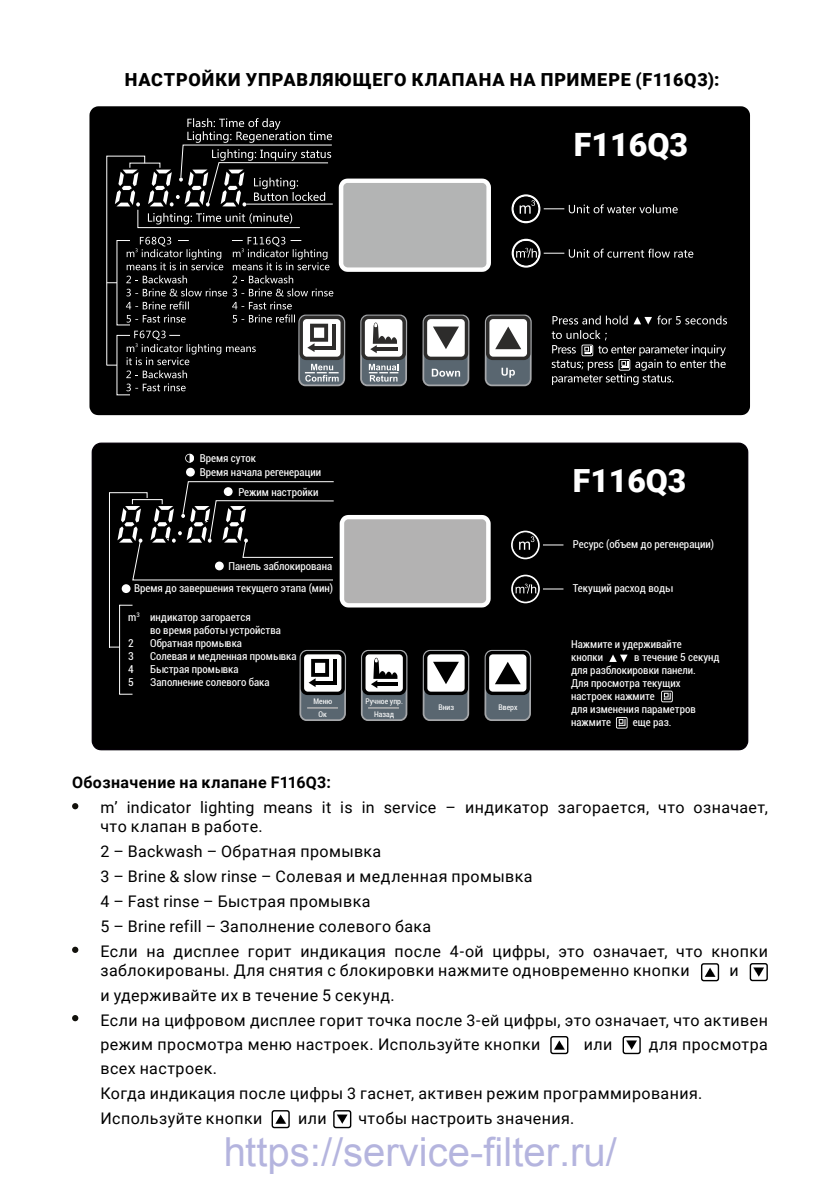
<style>
.page{position:relative;width:840px;height:1191px;background:#fff}
.page>*{position:absolute;margin:0;border:0;box-sizing:border-box;transform-origin:0 0}
.t1{font:40px "Arial";color:rgb(64 64 171/.39)}
.t2{font:900 32.2px "Roboto";color:#fff}
.t3{font:900 31.8px "Roboto";color:#fff}
.t4{font:900 18px "Roboto";letter-spacing:.05em;color:#000}
.t5{font:16px/24.8px "Roboto";letter-spacing:.025em;color:#000}
.t6{font:700 16px "Roboto";letter-spacing:.025em;color:#000}
.t7{font:condensed 10.8px/13px "Roboto";color:#fff}
.t8{font:condensed 7.8px/12.4px "Roboto";color:#fff;text-align:center}
</style>
<div class="page">
<div style="left:89px;top:106px;width:660px;height:309px;background:#000"></div>
<svg style="left:511px;top:194px;width:29px;height:29px"></svg>
<div style="left:513px;top:197px;width:25px;height:24px;background:#000;border-radius:50%"></div>
<svg style="left:511px;top:239px;width:29px;height:29px"></svg>
<svg style="left:513px;top:241px;width:25px;height:24px"></svg>
<svg style="left:552px;top:315px;width:75px;height:9px"></svg>
<svg style="left:551px;top:330px;width:174px;height:55px;background:#232323"></svg>
<svg style="left:633px;top:315px;width:93px;height:9px"></svg>
<svg style="left:543px;top:204px;width:134px;height:9px"></svg>
<svg style="left:543px;top:249px;width:150px;height:9px"></svg>
<svg style="left:106px;top:118px;width:430px;height:273px;background:#353535"></svg>
<div style="left:91px;top:442px;width:657px;height:309px;background:#000"></div>
<div style="left:300px;top:651px;width:45px;height:69px;background:#596670;border-radius:6px"></div>
<div style="left:299px;top:650px;width:47px;height:71px;border:2px solid #a5a7aa;border-radius:6px"></div>
<svg style="left:300px;top:651px;width:44px;height:44px"></svg>
<div style="left:304px;top:654px;width:37px;height:37px;background:#fff;border-radius:4px"></div>
<svg style="left:308px;top:659px;width:21px;height:28px"></svg>
<hr style="left:333px;top:659px;width:4px;height:24px;background:#000">
<svg style="left:314px;top:680px;width:23px;height:4px"></svg>
<div style="left:361px;top:651px;width:45px;height:69px;background:#596670;border-radius:6px"></div>
<div style="left:360px;top:650px;width:47px;height:71px;border:2px solid #a5a7aa;border-radius:6px"></div>
<svg style="left:362px;top:651px;width:44px;height:44px"></svg>
<div style="left:365px;top:654px;width:37px;height:37px;background:#fff;border-radius:4px"></div>
<svg style="left:371px;top:658px;width:26px;height:30px"></svg>
<div style="left:423px;top:651px;width:45px;height:69px;background:#596670;border-radius:6px"></div>
<div style="left:422px;top:650px;width:47px;height:71px;border:2px solid #a5a7aa;border-radius:6px"></div>
<svg style="left:423px;top:651px;width:45px;height:44px"></svg>
<div style="left:427px;top:654px;width:37px;height:37px;background:#fff;border-radius:4px"></div>
<svg style="left:433px;top:662px;width:25px;height:22px"></svg>
<div style="left:485px;top:651px;width:45px;height:69px;background:#596670;border-radius:6px"></div>
<div style="left:484px;top:650px;width:47px;height:71px;border:2px solid #a5a7aa;border-radius:6px"></div>
<svg style="left:485px;top:651px;width:44px;height:44px"></svg>
<div style="left:489px;top:654px;width:37px;height:37px;background:#fff;border-radius:4px"></div>
<svg style="left:495px;top:662px;width:25px;height:22px"></svg>
<svg style="left:510px;top:530px;width:29px;height:29px"></svg>
<div style="left:513px;top:533px;width:24px;height:24px;background:#000;border-radius:50%"></div>
<div style="left:512px;top:532px;width:25px;height:25px;border:1px solid #000;border-radius:50%"></div>
<svg style="left:519px;top:536px;width:15px;height:14px"></svg>
<svg style="left:511px;top:574px;width:28px;height:29px"></svg>
<div style="left:513px;top:577px;width:24px;height:24px;background:#000;border-radius:50%"></div>
<div style="left:512px;top:576px;width:26px;height:25px;border:1px solid #000;border-radius:50%"></div>
<svg style="left:515px;top:583px;width:21px;height:10px"></svg>
<svg style="left:542px;top:544px;width:21px;height:1px"></svg>
<svg style="left:542px;top:588px;width:21px;height:1px"></svg>
<div style="left:119px;top:605px;width:14px;height:89px;border:1px solid #fff"></div>
<svg style="left:108px;top:481px;width:382px;height:168px;background:#313131"></svg>
<svg style="left:609px;top:654px;width:18px;height:8px"></svg>
<svg style="left:660px;top:690px;width:12px;height:12px"></svg>
<svg style="left:615px;top:717px;width:12px;height:11px"></svg>
<div style="left:122px;top:584px;width:8px;height:9px;background:#fff;border-radius:50%"></div>
<div style="left:186px;top:468px;width:9px;height:8px;background:#fff;border-radius:50%"></div>
<div style="left:224px;top:487px;width:8px;height:9px;background:#fff;border-radius:50%"></div>
<svg style="left:185px;top:454px;width:9px;height:8px"></svg>
<div style="left:215px;top:561px;width:9px;height:9px;background:#fff;border-radius:50%"></div>
<hr style="left:307px;top:707px;width:31px;height:2px;background:#a5a7aa">
<hr style="left:368px;top:707px;width:31px;height:2px;background:#a5a7aa">
<svg style="left:72px;top:803px;width:6px;height:6px"></svg>
<div style="left:72px;top:946px;width:6px;height:7px;background:#12110c;border-radius:50%"></div>
<div style="left:700px;top:963px;width:18px;height:18px;background:#000;border-radius:3px"></div>
<div style="left:702px;top:964px;width:15px;height:16px;background:#fff;border-radius:2px"></div>
<svg style="left:704px;top:967px;width:11px;height:10px"></svg>
<svg style="left:749px;top:963px;width:18px;height:18px"></svg>
<svg style="left:750px;top:964px;width:16px;height:15px"></svg>
<svg style="left:753px;top:967px;width:10px;height:9px"></svg>
<svg style="left:72px;top:1015px;width:6px;height:6px"></svg>
<svg style="left:550px;top:1036px;width:18px;height:18px"></svg>
<svg style="left:551px;top:1037px;width:15px;height:15px"></svg>
<svg style="left:553px;top:1040px;width:11px;height:9px"></svg>
<svg style="left:622px;top:1036px;width:18px;height:18px"></svg>
<div style="left:623px;top:1037px;width:16px;height:15px;background:#fff;border-radius:2px"></div>
<svg style="left:626px;top:1040px;width:10px;height:9px"></svg>
<svg style="left:271px;top:1110px;width:18px;height:18px"></svg>
<svg style="left:273px;top:1111px;width:15px;height:15px"></svg>
<svg style="left:275px;top:1114px;width:11px;height:9px"></svg>
<svg style="left:333px;top:1110px;width:18px;height:18px"></svg>
<div style="left:334px;top:1111px;width:16px;height:15px;background:#fff;border-radius:2px"></div>
<svg style="left:337px;top:1114px;width:10px;height:9px"></svg>
<p class="t4" style="left:125px;top:66px;width:596px">НАСТРОЙКИ УПРАВЛЯЮЩЕГО КЛАПАНА НА ПРИМЕРЕ (F116Q3):</p>
<p class="t2" style="left:573px;top:122px;width:116px">F116Q3</p>
<p class="t7" style="left:200px;top:452px;width:123px">Время суток<br>Время начала регенерации</p>
<p class="t7" style="left:238px;top:485px;width:82px">Режим настройки</p>
<p class="t7" style="left:228px;top:559px;width:105px">Панель заблокирована</p>
<p class="t7" style="left:134px;top:581px;width:200px">Время до завершения текущего этапа (мин)</p>
<p class="t7" style="left:128px;top:610px;width:124px">m<sup>3</sup> индикатор загорается</p>
<p class="t7" style="left:150px;top:623px;width:132px">во время работы устройства</p>
<p class="t7" style="left:128px;top:636px;width:7px">2</p>
<p class="t7" style="left:150px;top:636px;width:93px">Обратная промывка</p>
<p class="t7" style="left:128px;top:649px;width:7px">3</p>
<p class="t7" style="left:150px;top:649px;width:148px">Солевая и медленная промывка</p>
<p class="t7" style="left:128px;top:662px;width:7px">4</p>
<p class="t7" style="left:150px;top:662px;width:90px">Быстрая промывка</p>
<p class="t7" style="left:128px;top:675px;width:7px">5</p>
<p class="t7" style="left:150px;top:675px;width:121px">Заполнение солевого бака</p>
<p class="t8" style="left:313px;top:695px;width:20px">Меню<br>Ок</p>
<p class="t8" style="left:365px;top:695px;width:39px">Ручное упр.<br>Назад</p>
<p class="t8" style="left:438px;top:701px;width:17px">Вниз</p>
<p class="t8" style="left:498px;top:701px;width:20px">Вверх</p>
<p class="t3" style="left:572px;top:458px;width:115px">F116Q3</p>
<p class="t7" style="left:572px;top:537px;width:143px">Ресурс (объем до регенерации)</p>
<p class="t7" style="left:572px;top:581px;width:101px">Текущий расход воды</p>
<p class="t7" style="left:571px;top:637px;width:112px">Нажмите и удерживайте кнопки</p>
<p class="t7" style="left:571px;top:650px;width:150px;text-indent:63px">в течение 5 секунд для разблокировки панели.<br>Для просмотра текущих настроек нажмите<br>для изменения параметров нажмите</p>
<p class="t7" style="left:632px;top:715px;width:40px">еще раз.</p>
<p class="t6" style="left:72px;top:771px;width:260px">Обозначение на клапане F116Q3:</p>
<p class="t5" style="left:100px;top:797px;width:668px;line-height:19.2px">m’ indicator lighting means it is in service – индикатор загорается, что означает, что клапан в работе.</p>
<p class="t5" style="left:100px;top:838px;width:433px">2 – Backwash – Обратная промывка<br>3 – Brine &amp; slow rinse – Солевая и медленная промывка</p>
<p class="t5" style="left:100px;top:888px;width:332px">4 – Fast rinse – Быстрая промывка<br>5 – Brine refill – Заполнение солевого бака</p>
<p class="t5" style="left:100px;top:938px;width:668px">Если на дисплее горит индикация после 4-ой цифры, это означает, что кнопки</p>
<p class="t5" style="left:100px;top:957px;width:590px">заблокированы. Для снятия с блокировки нажмите одновременно кнопки</p>
<p class="t5" style="left:729px;top:957px;width:11px">и</p>
<p class="t5" style="left:100px;top:982px;width:296px">и удерживайте их в течение 5 секунд.</p>
<p class="t5" style="left:100px;top:1007px;width:668px;line-height:24px">Если на цифровом дисплее горит точка после 3-ей цифры, это означает, что активен режим просмотра меню настроек. Используйте кнопки</p>
<p class="t5" style="left:583px;top:1031px;width:30px">или</p>
<p class="t5" style="left:648px;top:1031px;width:121px">для просмотра</p>
<p class="t5" style="left:100px;top:1055px;width:603px">всех настроек.<br>Когда индикация после цифры 3 гаснет, активен режим программирования.<br>Используйте кнопки</p>
<p class="t5" style="left:298px;top:1104px;width:30px">или</p>
<p class="t5" style="left:358px;top:1104px;width:217px">чтобы настроить значения.</p>
<h1 class="t1" style="left:223px;top:1125px;width:395px">https://service-filter.ru/</h1>
</div>
